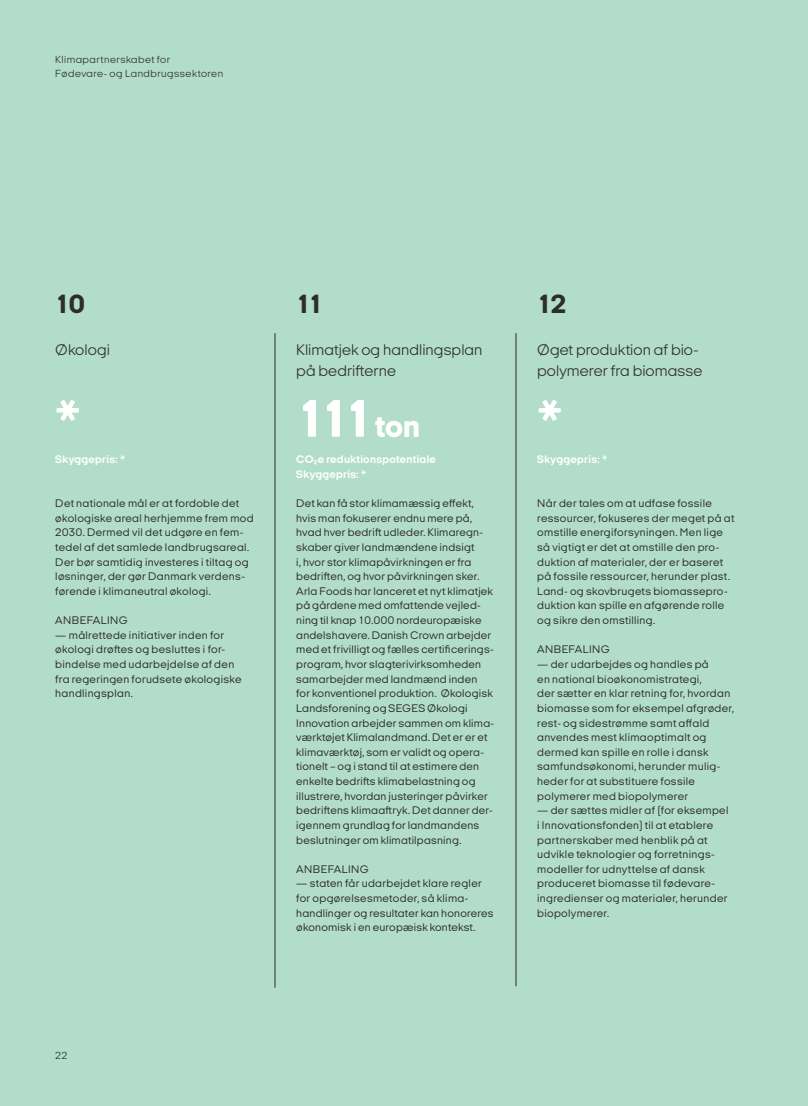
<style>
.page{position:relative;width:808px;height:1106px;background:#b2ddcb}
.page>*{position:absolute;margin:0;border:0;box-sizing:border-box;transform-origin:0 0}
.t1{font:800 54px "Italian Plate No 1 Expanded";color:#fff}
.t2{font:800 27px "Italian Plate No 1 Expanded";color:#2d2d2c}
.t3{font:300 15.75px/21px "Italian Plate No 1 Expanded";color:#2d2d2c}
.t4{font:11.25px/14.5px "Italian Plate No 1 Expanded";letter-spacing:.025em;color:#2d2d2c}
.t5{font:700 11.25px/14.7px "Italian Plate No 1 Expanded";letter-spacing:.03em;color:#fff}
.t6{font:300 10.5px/13.5px "Italian Plate No 1 Expanded";letter-spacing:.04em;color:#2d2d2c}
.s1{font-size:31.5px}
</style>
<div class="page">
<hr style="left:516px;top:333px;width:1px;height:653px;background:#2d2d2c">
<hr style="left:275px;top:333px;width:1px;height:654px;background:#2d2d2c">
<p class="t6" style="left:55px;top:53px;width:169px">Klimapartnerskabet for<br>Fødevare- og Landbrugssektoren</p>
<h2 class="t2" style="left:55px;top:289px;width:31px">10</h2>
<h3 class="t3" style="left:55px;top:339px;width:56px">Økologi</h3>
<h1 class="t1" style="left:55px;top:389px;width:26px">*</h1>
<p class="t5" style="left:55px;top:452px;width:71px">Skyggepris: *</p>
<p class="t4" style="left:55px;top:496px;width:200px">Det nationale mål er at fordoble det økologiske areal herhjemme frem mod 2030. Dermed vil det udgøre en fem&shy;tedel af det samlede landbrugsareal.<br>Der bør samtidig investeres i tiltag og løsninger, der gør Danmark verdens&shy;førende i klimaneutral økologi.</p>
<p class="t4" style="left:55px;top:613px;width:74px">ANBEFALING</p>
<p class="t4" style="left:55px;top:627px;width:188px">— målrettede initiativer inden for økologi drøftes og besluttes i for&shy;bindelse med udarbejdelse af den fra regeringen forudsete økologiske handlingsplan.</p>
<h2 class="t2" style="left:296px;top:289px;width:29px">11</h2>
<h3 class="t3" style="left:296px;top:339px;width:188px">Klimatjek og handlingsplan på bedrifterne</h3>
<h1 class="t1" style="left:296px;top:389px;width:125px">111 <span class="s1">ton</span></h1>
<p class="t5" style="left:296px;top:452px;width:141px">CO2e reduktionspotentiale<br>Skyggepris: *</p>
<p class="t4" style="left:296px;top:496px;width:199px">Det kan få stor klimamæssig effekt, hvis man fokuserer endnu mere på, hvad hver bedrift udleder. Klimaregn&shy;skaber giver landmændene indsigt<br>i, hvor stor klimapåvirkningen er fra bedriften, og hvor påvirkningen sker.<br>Arla Foods har lanceret et nyt klimatjek på gårdene med omfattende vejled&shy;ning til knap 10.000 nordeuropæiske andelshavere. Danish Crown arbejder med et frivilligt og fælles certificerings&shy;program, hvor slagterivirksomheden samarbejder med landmænd inden<br>for konventionel produktion. Økologisk Landsforening og SEGES Økologi Innovation arbejder sammen om klima&shy;værktøjet Klimalandmand. Det er er et klimaværktøj, som er validt og opera&shy;tionelt – og i stand til at estimere den enkelte bedrifts klimabelastning og illustrere, hvordan justeringer påvirker bedriftens klimaaftryk. Det danner der&shy;igennem grundlag for landmandens beslutninger om klimatilpasning.</p>
<p class="t4" style="left:296px;top:861px;width:74px">ANBEFALING</p>
<p class="t4" style="left:296px;top:876px;width:199px">— staten får udarbejdet klare regler for opgørelsesmetoder, så klima&shy;handlinger og resultater kan honoreres økonomisk i en europæisk kontekst.</p>
<h2 class="t2" style="left:537px;top:289px;width:31px">12</h2>
<h3 class="t3" style="left:537px;top:339px;width:167px">Øget produktion af bio&shy;polymerer fra biomasse</h3>
<h1 class="t1" style="left:537px;top:389px;width:26px">*</h1>
<p class="t5" style="left:537px;top:452px;width:71px">Skyggepris: *</p>
<p class="t4" style="left:537px;top:496px;width:199px">Når der tales om at udfase fossile ressourcer, fokuseres der meget på at omstille energiforsyningen. Men lige så vigtigt er det at omstille den pro&shy;duktion af materialer, der er baseret på fossile ressourcer, herunder plast.<br>Land- og skovbrugets biomassepro&shy;duktion kan spille en afgørende rolle og sikre den omstilling.</p>
<p class="t4" style="left:537px;top:642px;width:74px">ANBEFALING</p>
<p class="t4" style="left:537px;top:657px;width:198px">— der udarbejdes og handles på<br>en national bioøkonomistrategi,<br>der sætter en klar retning for, hvordan biomasse som for eksempel afgrøder, rest- og sidestrømme samt affald anvendes mest klimaoptimalt og dermed kan spille en rolle i dansk samfundsøkonomi, herunder mulig&shy;heder for at substituere fossile polymerer med biopolymerer</p>
<p class="t4" style="left:537px;top:803px;width:193px">— der sættes midler af (for eksempel i Innovationsfonden) til at etablere partnerskaber med henblik på at udvikle teknologier og forretnings&shy;modeller for udnyttelse af dansk produceret biomasse til fødevare&shy;ingredienser og materialer, herunder biopolymerer.</p>
<p class="t6" style="left:55px;top:1048px;width:14px">22</p>
</div>
